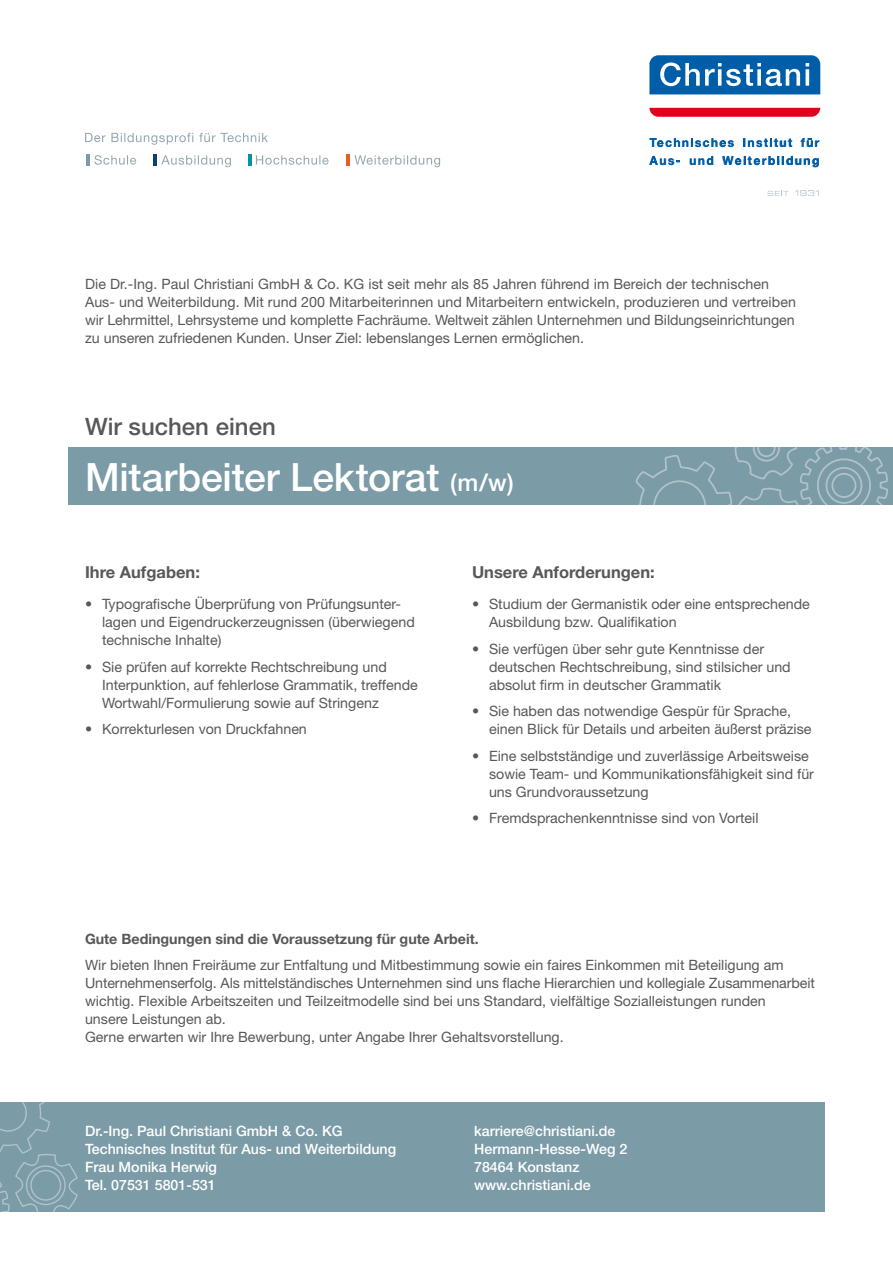
<style>
.page{position:relative;width:893px;height:1263px;background:#fff}
.page>*{position:absolute;margin:0;border:0;box-sizing:border-box;transform-origin:0 0}
.t1{font:500 39px "Helvetica Neue";letter-spacing:-.005em;color:#fff}
.t2{font:500 24px "Helvetica Neue";color:#58585a}
.t3{font:700 16.5px "Helvetica Neue";color:#58585a}
.t4{font:14.25px/18px "Helvetica Neue";color:#58585a}
.t5{font:500 14.25px/18px "Helvetica Neue";color:#fff}
.t6{font:700 14.25px "Helvetica Neue";color:#58585a}
.t7{font:700 12.15px/18px "Helvetica Neue";letter-spacing:.1em;color:#005ea8}
.s1{font-size:24px}
</style>
<div class="page">
<div style="left:68px;top:448px;width:825px;height:57px;background:#7b9ba7"></div>
<svg style="left:628px;top:447px;width:265px;height:58px"></svg>
<svg style="left:85px;top:133px;width:183px;height:12px"></svg>
<svg style="left:94px;top:155px;width:42px;height:10px"></svg>
<hr style="left:86px;top:154px;width:4px;height:12px;background:#7b9ba7">
<svg style="left:161px;top:155px;width:70px;height:12px"></svg>
<hr style="left:153px;top:154px;width:4px;height:12px;background:#103f6c">
<svg style="left:256px;top:155px;width:73px;height:10px"></svg>
<hr style="left:248px;top:154px;width:4px;height:12px;background:#0094a1">
<svg style="left:354px;top:155px;width:86px;height:12px"></svg>
<hr style="left:346px;top:154px;width:4px;height:12px;background:#e65d26">
<div style="left:0;top:1103px;width:825px;height:109px;background:#7b9ba7"></div>
<svg style="left:649px;top:55px;width:171px;height:39px;background:#307cb8"></svg>
<svg style="left:649px;top:108px;width:171px;height:9px;background:#e30d25"></svg>
<svg style="left:743px;top:138px;width:49px;height:9px"></svg>
<svg style="left:801px;top:138px;width:18px;height:9px"></svg>
<svg style="left:650px;top:156px;width:30px;height:9px"></svg>
<svg style="left:690px;top:156px;width:23px;height:9px"></svg>
<svg style="left:650px;top:138px;width:84px;height:9px"></svg>
<svg style="left:723px;top:156px;width:96px;height:11px"></svg>
<svg style="left:768px;top:191px;width:21px;height:5px"></svg>
<svg style="left:795px;top:190px;width:24px;height:6px"></svg>
<svg style="left:0;top:1102px;width:79px;height:110px"></svg>
<p class="t7" style="left:650px;top:133px;width:171px">Technisches Institut für<br>Aus- und Weiterbildung</p>
<p class="t4" style="left:85px;top:274px;width:712px">Die Dr.-Ing. Paul Christiani GmbH &amp; Co. KG ist seit mehr als 85 Jahren führend im Bereich der technischen Aus- und Weiterbildung. Mit rund 200 Mitarbeiterinnen und Mitarbeitern entwickeln, produzieren und vertreiben wir Lehrmittel, Lehrsysteme und komplette Fachräume. Weltweit zählen Unternehmen und Bildungseinrichtungen zu unseren zufriedenen Kunden. Unser Ziel: lebenslanges Lernen ermöglichen.</p>
<h2 class="t2" style="left:85px;top:413px;width:192px">Wir suchen einen</h2>
<h1 class="t1" style="left:85px;top:454px;width:430px">Mitarbeiter Lektorat <span class="s1">(m/w)</span></h1>
<p class="t3" style="left:85px;top:562px;width:116px">Ihre Aufgaben:</p>
<p class="t4" style="left:102px;top:595px;width:314px;text-indent:-17px">• Typografische Überprüfung von Prüfungsunter&shy;lagen und Eigendruckerzeugnissen (überwiegend technische Inhalte)</p>
<p class="t4" style="left:102px;top:657px;width:317px;text-indent:-17px">• Sie prüfen auf korrekte Rechtschreibung und<br>Interpunktion, auf fehlerlose Grammatik, treffende<br>Wortwahl/Formulierung sowie auf Stringenz</p>
<p class="t4" style="left:85px;top:720px;width:223px">• Korrekturlesen von Druckfahnen</p>
<p class="t3" style="left:472px;top:562px;width:184px">Unsere Anforderungen:</p>
<p class="t4" style="left:489px;top:595px;width:322px;text-indent:-17px">• Studium der Germanistik oder eine entsprechende<br>Ausbildung bzw. Qualifikation</p>
<p class="t4" style="left:489px;top:639px;width:303px;text-indent:-17px">• Sie verfügen über sehr gute Kenntnisse der deutschen Rechtschreibung, sind stilsicher und absolut firm in deutscher Grammatik</p>
<p class="t4" style="left:489px;top:702px;width:324px;text-indent:-17px">• Sie haben das notwendige Gespür für Sprache, einen Blick für Details und arbeiten äußerst präzise</p>
<p class="t4" style="left:489px;top:746px;width:326px;text-indent:-17px">• Eine selbstständige und zuverlässige Arbeitsweise sowie Team- und Kommunikationsfähigkeit sind für uns Grundvoraussetzung</p>
<p class="t4" style="left:472px;top:809px;width:288px">• Fremdsprachenkenntnisse sind von Vorteil</p>
<p class="t6" style="left:85px;top:930px;width:395px">Gute Bedingungen sind die Voraussetzung für gute Arbeit.</p>
<p class="t4" style="left:85px;top:956px;width:731px">Wir bieten Ihnen Freiräume zur Entfaltung und Mitbestimmung sowie ein faires Einkommen mit Beteiligung am Unternehmenserfolg. Als mittelständisches Unternehmen sind uns flache Hierarchien und kollegiale Zusammenarbeit wichtig. Flexible Arbeitszeiten und Teilzeitmodelle sind bei uns Standard, vielfältige Sozialleistungen runden<br>unsere Leistungen ab.<br>Gerne erwarten wir Ihre Bewerbung, unter Angabe Ihrer Gehaltsvorstellung.</p>
<p class="t5" style="left:85px;top:1122px;width:313px">Dr.-Ing. Paul Christiani GmbH &amp; Co. KG<br>Technisches Institut für Aus- und Weiterbildung<br>Frau Monika Herwig<br>Tel. 07531 5801-531</p>
<p class="t5" style="left:474px;top:1122px;width:155px">karriere@christiani.de<br>Hermann-Hesse-Weg 2<br>78464 Konstanz www.christiani.de</p>
</div>
